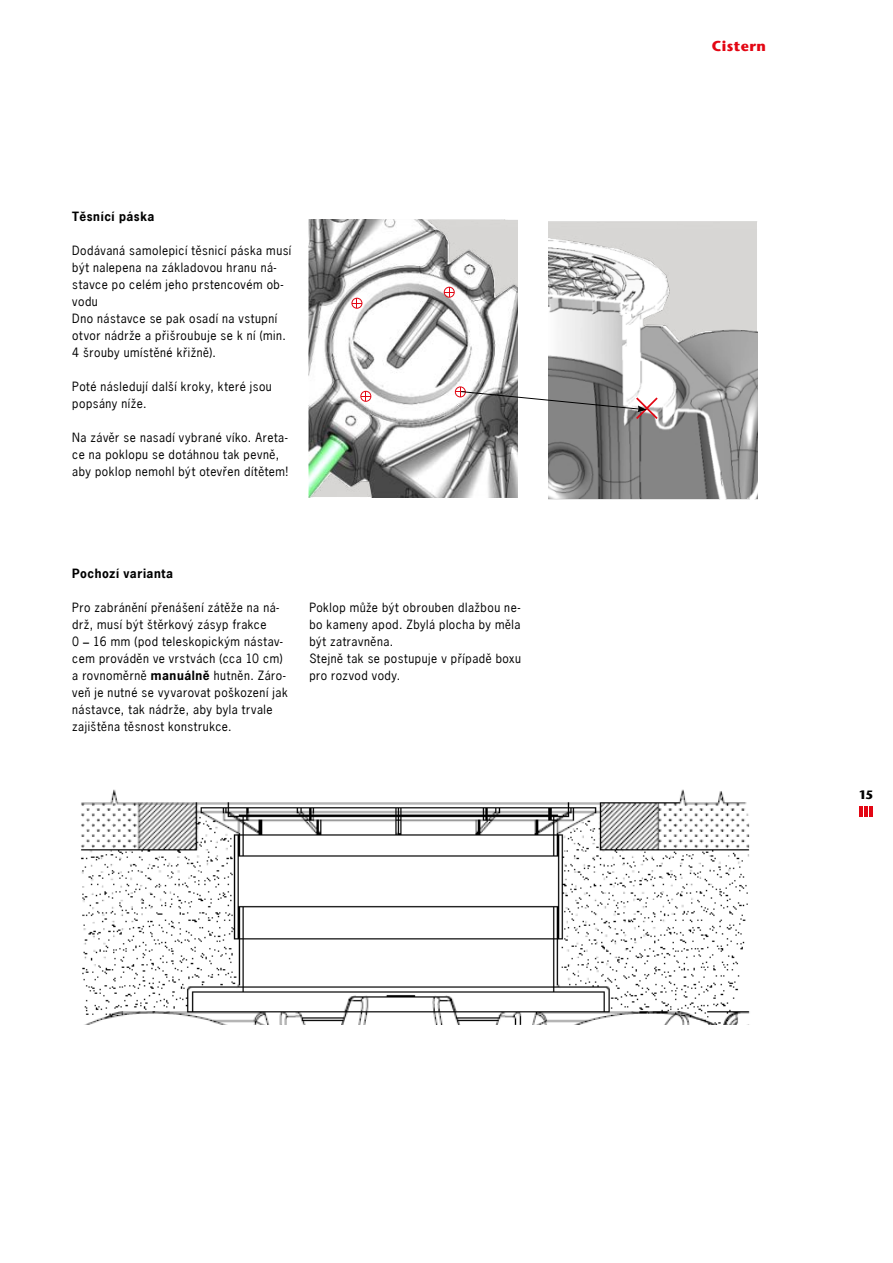
<style>
.page{position:relative;width:893px;height:1263px;background:#fff}
.page>*{position:absolute;margin:0;border:0;box-sizing:border-box;transform-origin:0 0}
.t1{font:700 14.25px "Stone Sans";letter-spacing:.03em;color:#e30613}
.t2{font:12px/17px "News Gothic";letter-spacing:.045em;color:#000}
.t3{font:700 12px "News Gothic";letter-spacing:.045em;color:#000}
.t4{font:700 12px "Stone Sans";color:#000}
.s1{font-family:"Stone Sans";font-weight:700}
.s2{font-weight:700}
</style>
<div class="page">
<hr style="left:859px;top:806px;width:4px;height:10px;background:#e30613">
<hr style="left:864px;top:806px;width:4px;height:10px;background:#e30613">
<hr style="left:869px;top:806px;width:4px;height:10px;background:#e30613">
<img style="left:309px;top:219px;width:208px;height:278px">
<img style="left:549px;top:221px;width:208px;height:278px">
<svg style="left:352px;top:298px;width:10px;height:10px"></svg>
<div style="left:444px;top:287px;width:11px;height:10px;border:1px solid #e30613;border-radius:50%"></div>
<svg style="left:444px;top:287px;width:10px;height:10px"></svg>
<div style="left:360px;top:391px;width:11px;height:11px;border:1px solid #e30613;border-radius:50%"></div>
<svg style="left:361px;top:391px;width:10px;height:10px"></svg>
<svg style="left:455px;top:387px;width:203px;height:32px"></svg>
<img style="left:81px;top:789px;width:669px;height:235px">
<p class="t3" style="left:72px;top:209px;width:83px">Těsnící páska</p>
<p class="t2" style="left:72px;top:242px;width:221px">Dodávaná samolepicí těsnicí páska musí být nalepena na základovou hranu ná&shy;stavce po celém jeho prstencovém ob&shy;vodu<br>Dno nástavce se pak osadí na vstupní otvor nádrže a přišroubuje se k ní (min.<br>4 šrouby umístěné křižně).</p>
<p class="t2" style="left:72px;top:378px;width:201px">Poté následují další kroky, které jsou popsány níže.</p>
<p class="t2" style="left:72px;top:429px;width:217px">Na závěr se nasadí vybrané víko. Areta&shy;ce na poklopu se dotáhnou tak pevně, aby poklop nemohl být otevřen dítětem!</p>
<p class="t3" style="left:72px;top:566px;width:102px">Pochozí varianta</p>
<p class="t2" style="left:72px;top:599px;width:217px">Pro zabránění přenášení zátěže na ná&shy;drž, musí být štěrkový zásyp frakce<br>0 <span class="s1">–</span> 16 mm (pod teleskopickým nástav&shy;cem prováděn ve vrstvách (cca 10 cm) a rovnoměrně <span class="s2">manuálně</span> hutněn. Záro&shy;veň je nutné se vyvarovat poškození jak nástavce, tak nádrže, aby byla trvale zajištěna těsnost konstrukce.</p>
<p class="t2" style="left:309px;top:599px;width:213px">Poklop může být obrouben dlažbou ne&shy;bo kameny apod. Zbylá plocha by měla být zatravněna.<br>Stejně tak se postupuje v případě boxu pro rozvod vody.</p>
<p class="t1" style="left:712px;top:38px;width:56px">Cistern</p>
<p class="t4" style="left:859px;top:788px;width:16px">15</p>
</div>
